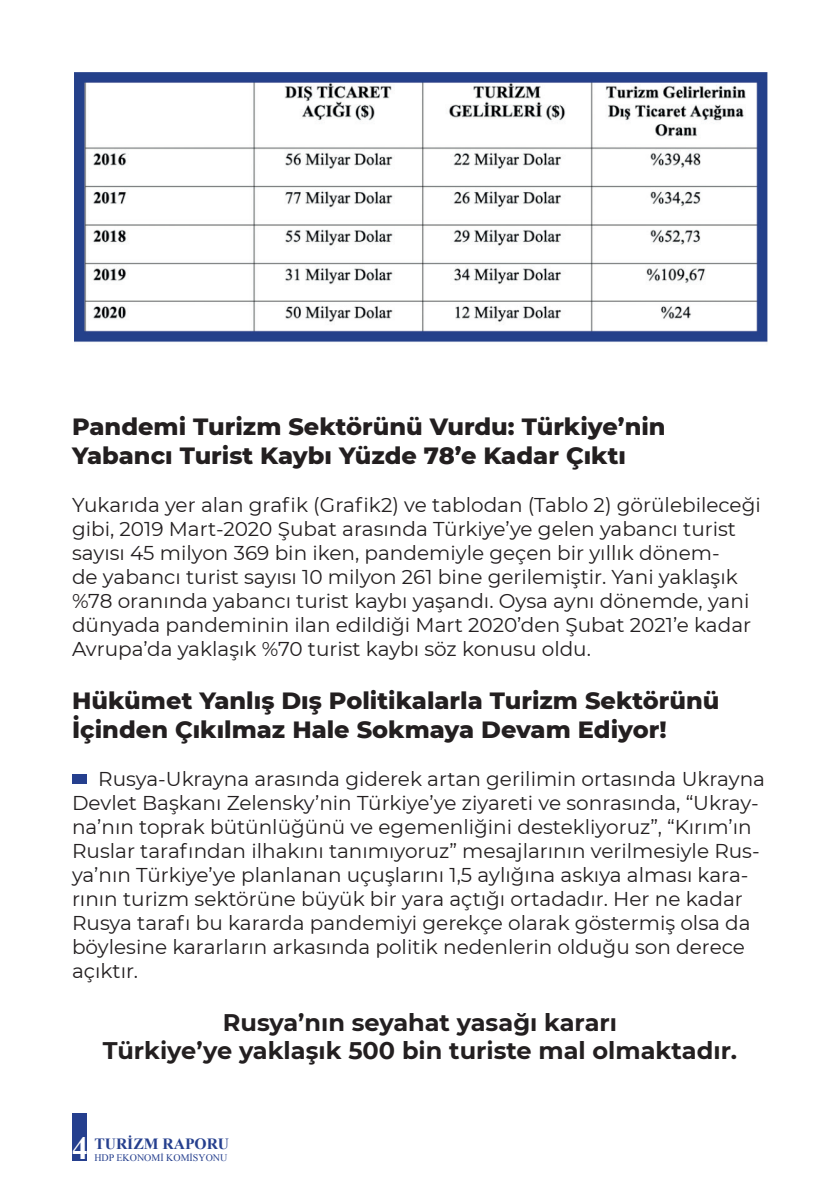
<style>
.page{position:relative;width:840px;height:1191px;background:#fff}
.page>*{position:absolute;margin:0;border:0;box-sizing:border-box;transform-origin:0 0}
.t1{font:700 32px "Times New Roman";color:#fff}
.t2{font:800 24px/28.8px "Montserrat";color:#231f20}
.t3{font:700 24px/28.8px "Montserrat";color:#231f20;text-align:center}
.t4{font:20px/24px "Montserrat";color:#231f20}
.t5{font:700 15.6px "Times New Roman";color:#253f8e}
.t6{font:10px "Times New Roman";color:#253f8e}
</style>
<div class="page">
<div style="left:72px;top:1113px;width:14px;height:48px;background:#253f8e"></div>
<div style="left:72px;top:774px;width:14px;height:9px;background:#253f8e"></div>
<img style="left:74px;top:72px;width:693px;height:270px">
<p class="t2" style="left:72px;top:411px;width:594px">Pandemi Turizm Sektörünü Vurdu: Türkiye’nin<br>Yabancı Turist Kaybı Yüzde 78’e Kadar Çıktı</p>
<p class="t4" style="left:72px;top:492px;width:690px">Yukarıda yer alan grafik (Grafik2) ve tablodan (Tablo 2) görülebileceği gibi, 2019 Mart-2020 Şubat arasında Türkiye’ye gelen yabancı turist sayısı 45 milyon 369 bin iken, pandemiyle geçen bir yıllık dönem-<br>de yabancı turist sayısı 10 milyon 261 bine gerilemiştir. Yani yaklaşık %78 oranında yabancı turist kaybı yaşandı. Oysa aynı dönemde, yani dünyada pandeminin ilan edildiği Mart 2020’den Şubat 2021’e kadar Avrupa’da yaklaşık %70 turist kaybı söz konusu oldu.</p>
<p class="t2" style="left:72px;top:684px;width:648px">Hükümet Yanlış Dış Politikalarla Turizm Sektörünü<br>İçinden Çıkılmaz Hale Sokmaya Devam Ediyor!</p>
<p class="t4" style="left:72px;top:766px;width:694px;text-indent:26px">Rusya-Ukrayna arasında giderek artan gerilimin ortasında Ukrayna Devlet Başkanı Zelensky’nin Türkiye’ye ziyareti ve sonrasında, “Ukray&shy;na’nın toprak bütünlüğünü ve egemenliğini destekliyoruz”, “Kırım’ın Ruslar tarafından ilhakını tanımıyoruz” mesajlarının verilmesiyle Rus&shy;ya’nın Türkiye’ye planlanan uçuşlarını 1,5 aylığına askıya alması kara&shy;rının turizm sektörüne büyük bir yara açtığı ortadadır. Her ne kadar Rusya tarafı bu kararda pandemiyi gerekçe olarak göstermiş olsa da böylesine kararların arkasında politik nedenlerin olduğu son derece açıktır.</p>
<p class="t3" style="left:103px;top:1006px;width:635px">Rusya’nın seyahat yasağı kararı<br>Türkiye’ye yaklaşık 500 bin turiste mal olmaktadır.</p>
<p class="t5" style="left:94px;top:1132px;width:136px">TURİZM RAPORU</p>
<h1 class="t1" style="left:72px;top:1126px;width:17px">4</h1>
<p class="t6" style="left:94px;top:1150px;width:134px">HDP EKONOMİ KOMİSYONU</p>
</div>
